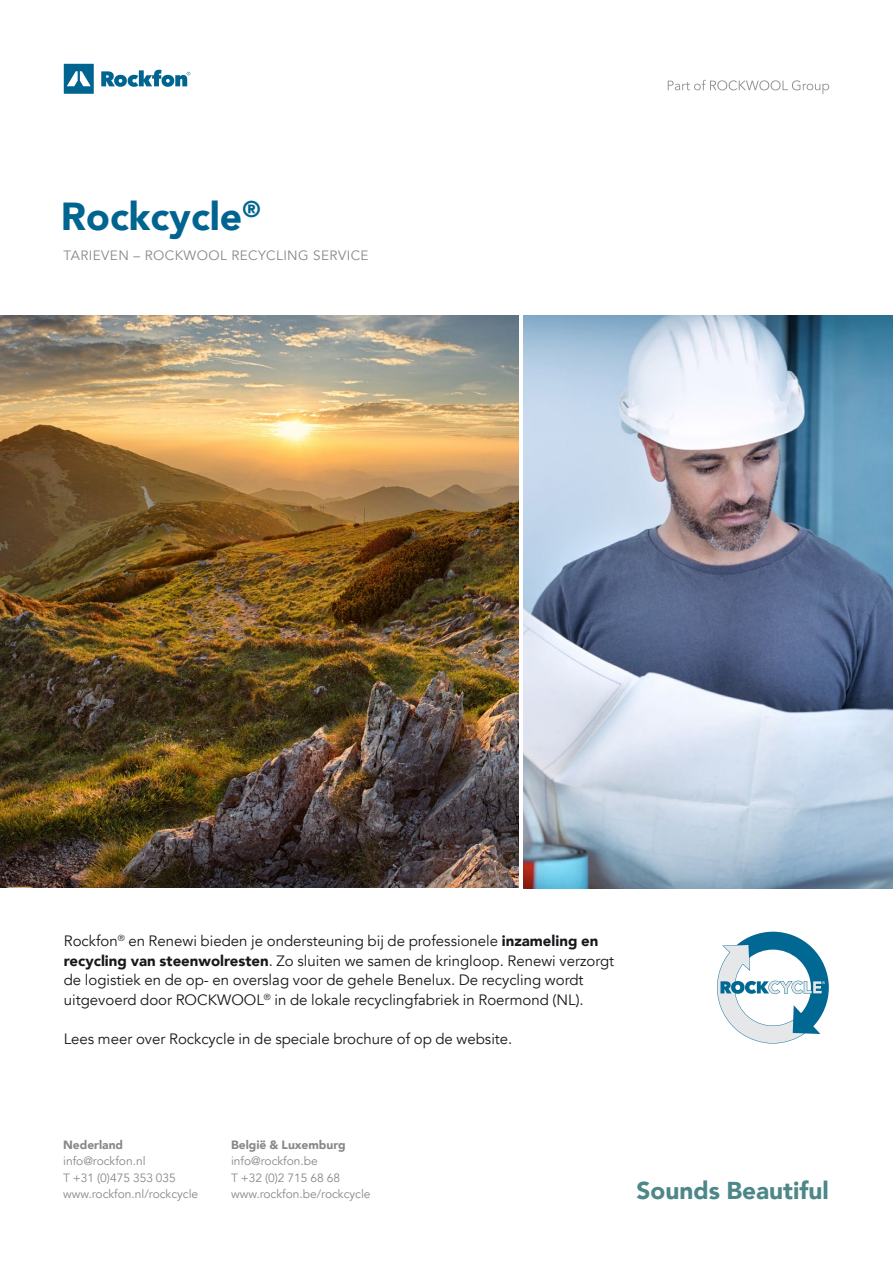
<style>
.page{position:relative;width:893px;height:1263px;background:#fff}
.page>*{position:absolute;margin:0;border:0;box-sizing:border-box;transform-origin:0 0}
.t1{font:900 39px "Avenir";color:#006490}
.t2{font:900 24.45px "Avenir";color:#4e8788}
.t3{font:15px/19.5px "Avenir";color:#1a171c}
.t4{font:13.5px "Avenir";letter-spacing:.03em;color:#87888a}
.t5{font:12px/16.5px "Avenir";color:#87888a}
.t6{font:900 12px "Avenir";color:#87888a}
.s1{font-weight:900}
</style>
<div class="page">
<svg style="left:64px;top:64px;width:30px;height:30px"></svg>
<svg style="left:101px;top:70px;width:89px;height:17px"></svg>
<svg style="left:668px;top:80px;width:161px;height:14px"></svg>
<img style="left:0;top:316px;width:519px;height:572px">
<svg style="left:717px;top:932px;width:112px;height:111px"></svg>
<img style="left:523px;top:316px;width:370px;height:573px">
<h1 class="t1" style="left:61px;top:183px;width:201px">Rockcycle<sup>®</sup></h1>
<p class="t4" style="left:64px;top:247px;width:307px">TARIEVEN – ROCKWOOL RECYCLING SERVICE</p>
<p class="t3" style="left:64px;top:932px;width:552px">Rockfon<sup>®</sup> en Renewi bieden je ondersteuning bij de professionele <span class="s1">inzameling en recycling van steenwolresten</span>. Zo sluiten we samen de kringloop. Renewi verzorgt de logistiek en de op- en overslag voor de gehele Benelux. De recycling wordt uitgevoerd door ROCKWOOL<sup>®</sup> in de lokale recyclingfabriek in Roermond (NL).</p>
<p class="t3" style="left:64px;top:1029px;width:450px">Lees meer over Rockcycle in de speciale brochure of op de website.</p>
<p class="t6" style="left:63px;top:1134px;width:62px">Nederland</p>
<p class="t5" style="left:63px;top:1153px;width:137px">info@rockfon.nl<br>T +31 (0)475 353 035 www.rockfon.nl/rockcycle</p>
<p class="t6" style="left:231px;top:1134px;width:116px">België &amp; Luxemburg</p>
<p class="t5" style="left:231px;top:1153px;width:141px">info@rockfon.be<br>T +32 (0)2 715 68 68 www.rockfon.be/rockcycle</p>
<h2 class="t2" style="left:637px;top:1170px;width:194px">Sounds Beautiful</h2>
</div>
